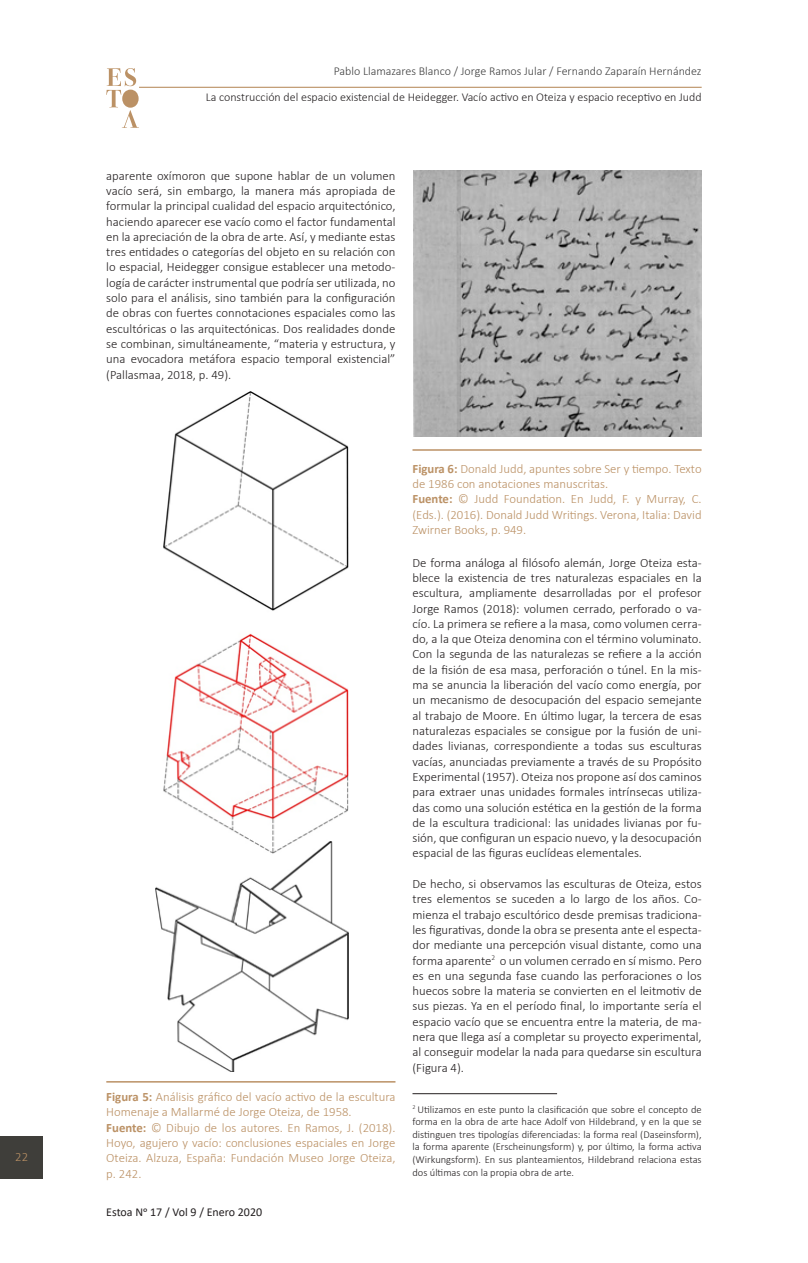
<style>
.page{position:relative;width:808px;height:1263px;background:#fff}
.page>*{position:absolute;margin:0;border:0;box-sizing:border-box;transform-origin:0 0}
.parrafo{font:300 12.75px/15.3px "Calibri";color:#231f20;text-align:justify}
.parrafo-2{font:300 12.75px/15.3px "Calibri";color:#bb9165}
.t1{font:300 12px "Calibri";color:#231f20}
.parrafo-3{font:300 12px "Calibri";color:#3e3e3e}
.t2{font:12px "Calibri";color:#231f20}
.parrafo-4{font:300 10.5px/12.6px "Calibri";color:#231f20;text-align:justify}
.s1{font-weight:700}
</style>
<div class="page">
<svg style="left:106px;top:68px;width:33px;height:60px"></svg>
<hr style="left:139px;top:87px;width:563px;height:1px;background:#bb9165">
<div style="left:0;top:1137px;width:43px;height:42px;background:#3f3e3a"></div>
<img style="left:155px;top:392px;width:193px;height:679px">
<hr style="left:106px;top:1081px;width:289px;height:1px;background:#bb9165">
<hr style="left:412px;top:449px;width:290px;height:2px;background:#bb9165">
<img style="left:413px;top:171px;width:289px;height:266px">
<hr style="left:412px;top:1093px;width:145px;height:1px;background:#231f20">
<p class="parrafo-2" style="left:15px;top:1149px;width:14px">22</p>
<p class="parrafo-3" style="left:334px;top:63px;width:369px">Pablo Llamazares Blanco / Jorge Ramos Jular / Fernando Zaparaín Hernández</p>
<p class="t1" style="left:206px;top:90px;width:497px">La construcción del espacio existencial de Heidegger. Vacío activo en Oteiza y espacio receptivo en Judd</p>
<p class="parrafo" style="left:106px;top:168px;width:291px">aparente oxímoron que supone hablar de un volumen vacío será, sin embargo, la manera más apropiada de formular la principal cualidad del espacio arquitectónico, haciendo aparecer ese vacío como el factor fundamental en la apreciación de la obra de arte. Así, y mediante estas tres entidades o categorías del objeto en su relación con lo espacial, Heidegger consigue establecer una metodo&shy;logía de carácter instrumental que podría ser utilizada, no solo para el análisis, sino también para la configuración de obras con fuertes connotaciones espaciales como las escultóricas o las arquitectónicas. Dos realidades donde se combinan, simultáneamente, “materia y estructura, y una evocadora metáfora espacio temporal existencial” (Pallasmaa, 2018, p. 49).</p>
<p class="parrafo-2" style="left:106px;top:1089px;width:291px"><span class="s1">Figura 5:</span> Análisis gráfico del vacío activo de la escultura<br>Homenaje a Mallarmé de Jorge Oteiza, de 1958.</p>
<p class="parrafo-2" style="left:106px;top:1120px;width:291px;text-align:justify"><span class="s1">Fuente:</span> © Dibujo de los autores. En Ramos, J. (2018).<br>Hoyo, agujero y vacío: conclusiones espaciales en Jorge Oteiza. Alzuza, España: Fundación Museo Jorge Oteiza, p. 242.</p>
<p class="t2" style="left:106px;top:1203px;width:157px">Estoa No 17 / Vol 9 / Enero 2020</p>
<p class="parrafo-2" style="left:412px;top:461px;width:291px"><span class="s1">Figura 6:</span> Donald Judd, apuntes sobre Ser y tiempo. Texto de 1986 con anotaciones manuscritas.</p>
<p class="parrafo-2" style="left:412px;top:491px;width:291px;text-align:justify"><span class="s1">Fuente:</span> © Judd Foundation. En Judd, F. y Murray, C. (Eds.). (2016). Donald Judd Writings. Verona, Italia: David Zwirner Books, p. 949.</p>
<p class="parrafo" style="left:412px;top:555px;width:291px">De forma análoga al filósofo alemán, Jorge Oteiza esta&shy;blece la existencia de tres naturalezas espaciales en la escultura, ampliamente desarrolladas por el profesor Jorge Ramos (2018): volumen cerrado, perforado o va&shy;cío. La primera se refiere a la masa, como volumen cerra&shy;do, a la que Oteiza denomina con el término voluminato.<br>Con la segunda de las naturalezas se refiere a la acción de la fisión de esa masa, perforación o túnel. En la mis&shy;ma se anuncia la liberación del vacío como energía, por un mecanismo de desocupación del espacio semejante al trabajo de Moore. En último lugar, la tercera de esas naturalezas espaciales se consigue por la fusión de uni&shy;dades livianas, correspondiente a todas sus esculturas vacías, anunciadas previamente a través de su Propósito Experimental (1957). Oteiza nos propone así dos caminos para extraer unas unidades formales intrínsecas utiliza&shy;das como una solución estética en la gestión de la forma de la escultura tradicional: las unidades livianas por fu&shy;sión, que configuran un espacio nuevo, y la desocupación espacial de las figuras euclídeas elementales.</p>
<p class="parrafo" style="left:412px;top:876px;width:291px">De hecho, si observamos las esculturas de Oteiza, estos tres elementos se suceden a lo largo de los años. Co&shy;mienza el trabajo escultórico desde premisas tradiciona&shy;les figurativas, donde la obra se presenta ante el especta&shy;dor mediante una percepción visual distante, como una forma aparente<sup>2</sup> o un volumen cerrado en sí mismo. Pero es en una segunda fase cuando las perforaciones o los huecos sobre la materia se convierten en el leitmotiv de sus piezas. Ya en el período final, lo importante sería el espacio vacío que se encuentra entre la materia, de ma&shy;nera que llega así a completar su proyecto experimental, al conseguir modelar la nada para quedarse sin escultura (Figura 4).</p>
<p class="parrafo-4" style="left:412px;top:1103px;width:291px"><sup>2</sup> Utilizamos en este punto la clasificación que sobre el concepto de forma en la obra de arte hace Adolf von Hildebrand, y en la que se distinguen tres tipologías diferenciadas: la forma real (Daseinsform), la forma aparente (Erscheinungsform) y, por último, la forma activa (Wirkungsform). En sus planteamientos, Hildebrand relaciona estas dos últimas con la propia obra de arte.</p>
</div>
